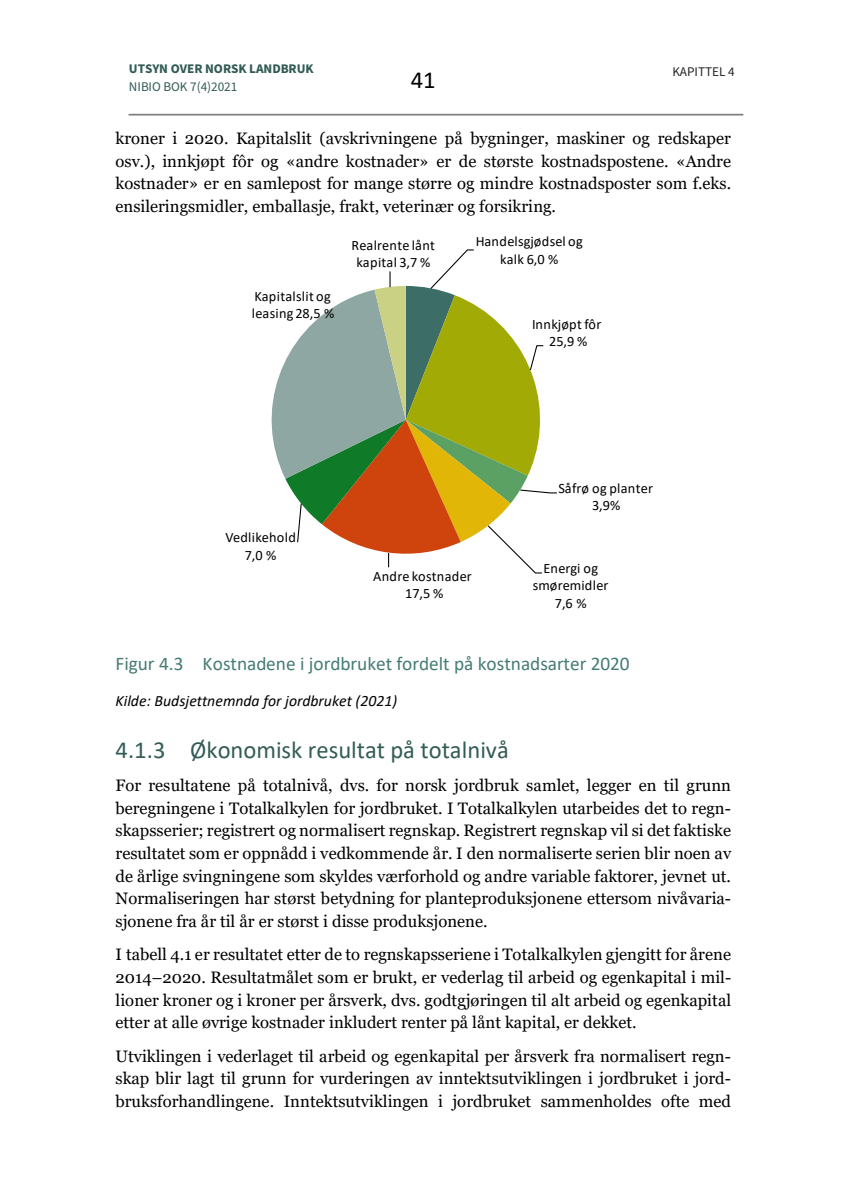
<style>
.page{position:relative;width:844px;height:1191px;background:#fff}
.page>*{position:absolute;margin:0;border:0;box-sizing:border-box;transform-origin:0 0}
.t1{font:24.5px "Calibri";color:#335c56}
.t2{font:24.5px "Calibri";color:#000}
.t3{font:19.25px "Calibri";color:#457c74}
.t4{font:16.62px/22.8px "Georgia";color:#000;text-align:justify}
.t5{font:italic 15.75px "Calibri";color:#000}
.t6{font:14.35px/17.2px "Calibri";letter-spacing:.02em;color:#000;text-align:center}
.t7{font:700 13.3px "Source Sans Pro";color:#335c56}
.t8{font:13.3px "Source Sans Pro";letter-spacing:-.005em;color:#335c56}
.t9{font:13.3px "Source Sans Pro";letter-spacing:-.005em;color:#262626}
</style>
<div class="page">
<hr style="left:128px;top:114px;width:615px;height:2px;background:#7f7f7f">
<svg style="left:271px;top:249px;width:286px;height:325px"></svg>
<p class="t7" style="left:129px;top:59px;width:186px">UTSYN OVER NORSK LANDBRUK</p>
<p class="t8" style="left:129px;top:78px;width:110px">NIBIO BOK 7(4)2021</p>
<h1 class="t2" style="left:411px;top:63px;width:26px">41</h1>
<p class="t9" style="left:672px;top:63px;width:64px">KAPITTEL 4</p>
<p class="t4" style="left:115px;top:127px;width:617px">kroner i 2020. Kapitalslit (avskrivningene på bygninger, maskiner og redskaper osv.), innkjøpt fôr og «andre kostnader» er de største kostnadspostene. «Andre kostnader» er en samlepost for mange større og mindre kostnadsposter som f.eks. ensileringsmidler, emballasje, frakt, veterinær og forsikring.</p>
<p class="t6" style="left:252px;top:287px;width:84px;text-align:left">Kapitalslit og leasing 28,5 %</p>
<p class="t6" style="left:351px;top:237px;width:85px">Realrente lånt kapital 3,7 %</p>
<p class="t6" style="left:476px;top:233px;width:108px">Handelsgjødsel og kalk 6,0 %</p>
<p class="t6" style="left:532px;top:315px;width:71px">Innkjøpt fôr<br>25,9 %</p>
<p class="t6" style="left:225px;top:528px;width:72px">Vedlikehold<br>7,0 %</p>
<p class="t6" style="left:373px;top:567px;width:100px">Andre kostnader<br>17,5 %</p>
<p class="t6" style="left:558px;top:479px;width:96px">Såfrø og planter<br>3,9%</p>
<p class="t6" style="left:532px;top:559px;width:77px">Energi og smøremidler<br>7,6 %</p>
<p class="t3" style="left:116px;top:650px;width:515px">Figur 4.3 Kostnadene i jordbruket fordelt på kostnadsarter 2020</p>
<p class="t5" style="left:116px;top:689px;width:283px">Kilde: Budsjettnemnda for jordbruket (2021)</p>
<h1 class="t1" style="left:116px;top:733px;width:394px">4.1.3 Økonomisk resultat på totalnivå</h1>
<p class="t4" style="left:116px;top:774px;width:617px">For resultatene på totalnivå, dvs. for norsk jordbruk samlet, legger en til grunn beregningene i Totalkalkylen for jordbruket. I Totalkalkylen utarbeides det to regn&shy;skapsserier; registrert og normalisert regnskap. Registrert regnskap vil si det faktiske resultatet som er oppnådd i vedkommende år. I den normaliserte serien blir noen av de årlige svingningene som skyldes værforhold og andre variable faktorer, jevnet ut.<br>Normaliseringen har størst betydning for planteproduksjonene ettersom nivåvaria&shy;sjonene fra år til år er størst i disse produksjonene.</p>
<p class="t4" style="left:116px;top:943px;width:617px">I tabell 4.1 er resultatet etter de to regnskapsseriene i Totalkalkylen gjengitt for årene 2014–2020. Resultatmålet som er brukt, er vederlag til arbeid og egenkapital i mil&shy;lioner kroner og i kroner per årsverk, dvs. godtgjøringen til alt arbeid og egenkapital etter at alle øvrige kostnader inkludert renter på lånt kapital, er dekket.</p>
<p class="t4" style="left:116px;top:1044px;width:616px">Utviklingen i vederlaget til arbeid og egenkapital per årsverk fra normalisert regn&shy;skap blir lagt til grunn for vurderingen av inntektsutviklingen i jordbruket i jord&shy;bruksforhandlingene. Inntektsutviklingen i jordbruket sammenholdes ofte med</p>
</div>
